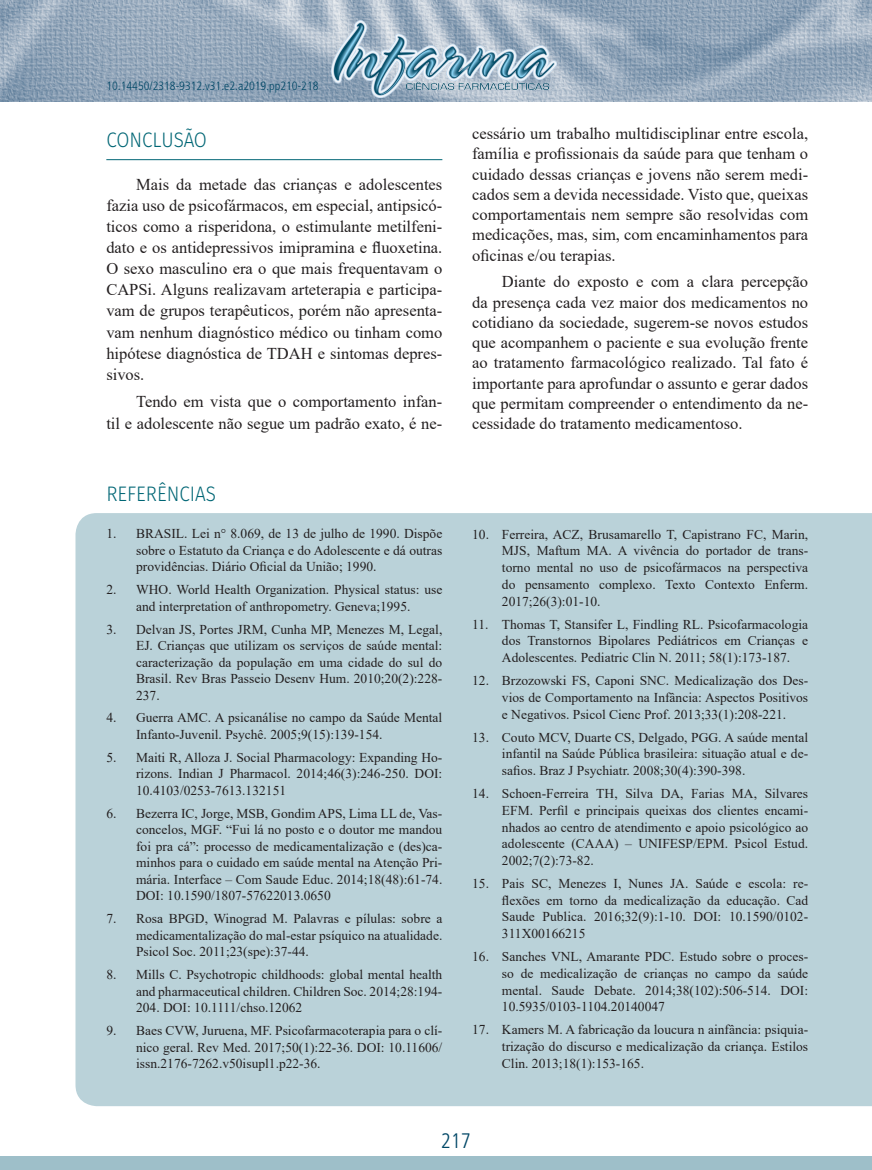
<style>
.page{position:relative;width:872px;height:1170px;background:#fff}
.page>*{position:absolute;margin:0;border:0;box-sizing:border-box;transform-origin:0 0}
.t1{font:300 21px "Fira Sans";color:#006675;scale:.9 1}
.t2{font:300 condensed 21px "Frutiger";color:#004766}
.t3{font:16.5px/20.2px "Times New Roman";color:#231f20;text-align:justify}
.t4{font:13.5px/16.6px "Times New Roman";color:#231f20;text-align:justify}
.t5{font:300 condensed 12px "Frutiger";color:#004766}
</style>
<div class="page">
<img style="left:0;top:0;width:872px;height:101px">
<div style="left:0;top:1155px;width:872px;height:14px;background:#9ebfc9"></div>
<img style="left:332px;top:20px;width:224px;height:77px">
<div style="left:75px;top:513px;width:797px;height:593px;background:#bad2d9"></div>
<hr style="left:106px;top:159px;width:336px;height:1px;background:#006675">
<p class="t5" style="left:106px;top:79px;width:214px">10.14450/2318-9312.v31.e2.a2019.pp210-218</p>
<h1 class="t1" style="left:106px;top:125px;width:113px">CONCLUSÃO</h1>
<p class="t3" style="left:106px;top:173px;width:337px;line-height:21.1px;text-indent:30px">Mais da metade das crianças e adolescentes fazia uso de psicofármacos, em especial, antipsicó&shy;ticos como a risperidona, o estimulante metilfeni&shy;dato e os antidepressivos imipramina e fluoxetina.<br>O sexo masculino era o que mais frequentavam o CAPSi. Alguns realizavam arteterapia e participa&shy;vam de grupos terapêuticos, porém não apresenta&shy;vam nenhum diagnóstico médico ou tinham como hipótese diagnóstica de TDAH e sintomas depres&shy;sivos.</p>
<p class="t3" style="left:106px;top:391px;width:337px;line-height:21.1px;text-align:right">Tendo em vista que o comportamento infan-<br>til e adolescente não segue um padrão exato, é ne-</p>
<h1 class="t1" style="left:106px;top:479px;width:123px">REFERÊNCIAS</h1>
<p class="t4" style="left:136px;top:525px;width:308px;text-indent:-30px">1. BRASIL. Lei n° 8.069, de 13 de julho de 1990. Dispõe sobre o Estatuto da Criança e do Adolescente e dá outras providências. Diário Oficial da União; 1990.</p>
<p class="t4" style="left:106px;top:581px;width:337px;text-align:center">2. WHO. World Health Organization. Physical status: use and interpretation of anthropometry. Geneva;1995.</p>
<p class="t4" style="left:136px;top:620px;width:308px;text-indent:-30px">3. Delvan JS, Portes JRM, Cunha MP, Menezes M, Legal, EJ. Crianças que utilizam os serviços de saúde mental: caracterização da população em uma cidade do sul do Brasil. Rev Bras Passeio Desenv Hum. 2010;20(2):228- 237.</p>
<p class="t4" style="left:136px;top:709px;width:308px;text-indent:-30px">4. Guerra AMC. A psicanálise no campo da Saúde Mental<br>Infanto-Juvenil. Psychê. 2005;9(15):139-154.</p>
<p class="t4" style="left:136px;top:748px;width:308px;text-indent:-30px">5. Maiti R, Alloza J. Social Pharmacology: Expanding Ho&shy;rizons. Indian J Pharmacol. 2014;46(3):246-250. DOI:<br>10.4103/0253-7613.132151</p>
<p class="t4" style="left:136px;top:804px;width:308px;text-indent:-30px">6. Bezerra IC, Jorge, MSB, Gondim APS, Lima LL de, Vas&shy;concelos, MGF. “Fui lá no posto e o doutor me mandou foi pra cá”: processo de medicamentalização e (des)ca&shy;minhos para o cuidado em saúde mental na Atenção Pri&shy;mária. Interface – Com Saude Educ. 2014;18(48):61-74.<br>DOI: 10.1590/1807-57622013.0650</p>
<p class="t4" style="left:136px;top:909px;width:308px;text-indent:-30px">7. Rosa BPGD, Winograd M. Palavras e pílulas: sobre a medicamentalização do mal-estar psíquico na atualidade.<br>Psicol Soc. 2011;23(spe):37-44.</p>
<p class="t4" style="left:136px;top:965px;width:308px;text-indent:-30px">8. Mills C. Psychotropic childhoods: global mental health and pharmaceutical children. Children Soc. 2014;28:194- 204. DOI: 10.1111/chso.12062</p>
<p class="t4" style="left:136px;top:1021px;width:308px;text-indent:-30px">9. Baes CVW, Juruena, MF. Psicofarmacoterapia para o clí&shy;nico geral. Rev Med. 2017;50(1):22-36. DOI: 10.11606/ issn.2176-7262.v50isupl1.p22-36.</p>
<p class="t3" style="left:472px;top:123px;width:337px">cessário um trabalho multidisciplinar entre escola, família e profissionais da saúde para que tenham o cuidado dessas crianças e jovens não serem medi&shy;cados sem a devida necessidade. Visto que, queixas comportamentais nem sempre são resolvidas com medicações, mas, sim, com encaminhamentos para oficinas e/ou terapias.</p>
<p class="t3" style="left:472px;top:271px;width:337px;text-indent:30px">Diante do exposto e com a clara percepção da presença cada vez maior dos medicamentos no cotidiano da sociedade, sugerem-se novos estudos que acompanhem o paciente e sua evolução frente ao tratamento farmacológico realizado. Tal fato é importante para aprofundar o assunto e gerar dados que permitam compreender o entendimento da ne&shy;cessidade do tratamento medicamentoso.</p>
<p class="t4" style="left:502px;top:525px;width:308px;text-indent:-30px">10. Ferreira, ACZ, Brusamarello T, Capistrano FC, Marin, MJS, Maftum MA. A vivência do portador de trans&shy;torno mental no uso de psicofármacos na perspectiva do pensamento complexo. Texto Contexto Enferm.<br>2017;26(3):01-10.</p>
<p class="t4" style="left:502px;top:615px;width:308px;text-indent:-30px">11. Thomas T, Stansifer L, Findling RL. Psicofarmacologia dos Transtornos Bipolares Pediátricos em Crianças e Adolescentes. Pediatric Clin N. 2011; 58(1):173-187.</p>
<p class="t4" style="left:502px;top:671px;width:308px;text-indent:-30px">12. Brzozowski FS, Caponi SNC. Medicalização dos Des&shy;vios de Comportamento na Infância: Aspectos Positivos e Negativos. Psicol Cienc Prof. 2013;33(1):208-221.</p>
<p class="t4" style="left:502px;top:728px;width:308px;text-indent:-30px">13. Couto MCV, Duarte CS, Delgado, PGG. A saúde mental infantil na Saúde Pública brasileira: situação atual e de&shy;safios. Braz J Psychiatr. 2008;30(4):390-398.</p>
<p class="t4" style="left:502px;top:784px;width:308px;text-indent:-30px">14. Schoen-Ferreira TH, Silva DA, Farias MA, Silvares EFM. Perfil e principais queixas dos clientes encami&shy;nhados ao centro de atendimento e apoio psicológico ao adolescente (CAAA) – UNIFESP/EPM. Psicol Estud.<br>2002;7(2):73-82.</p>
<p class="t4" style="left:502px;top:874px;width:308px;text-indent:-30px">15. Pais SC, Menezes I, Nunes JA. Saúde e escola: re&shy;flexões em torno da medicalização da educação. Cad Saude Publica. 2016;32(9):1-10. DOI: 10.1590/0102- 311X00166215</p>
<p class="t4" style="left:502px;top:947px;width:308px;text-indent:-30px">16. Sanches VNL, Amarante PDC. Estudo sobre o proces&shy;so de medicalização de crianças no campo da saúde mental. Saude Debate. 2014;38(102):506-514. DOI:<br>10.5935/0103-1104.20140047</p>
<p class="t4" style="left:502px;top:1021px;width:308px;text-indent:-30px">17. Kamers M. A fabricação da loucura n ainfância: psiquia&shy;trização do discurso e medicalização da criança. Estilos Clin. 2013;18(1):153-165.</p>
<h1 class="t2" style="left:441px;top:1128px;width:32px">217</h1>
</div>
